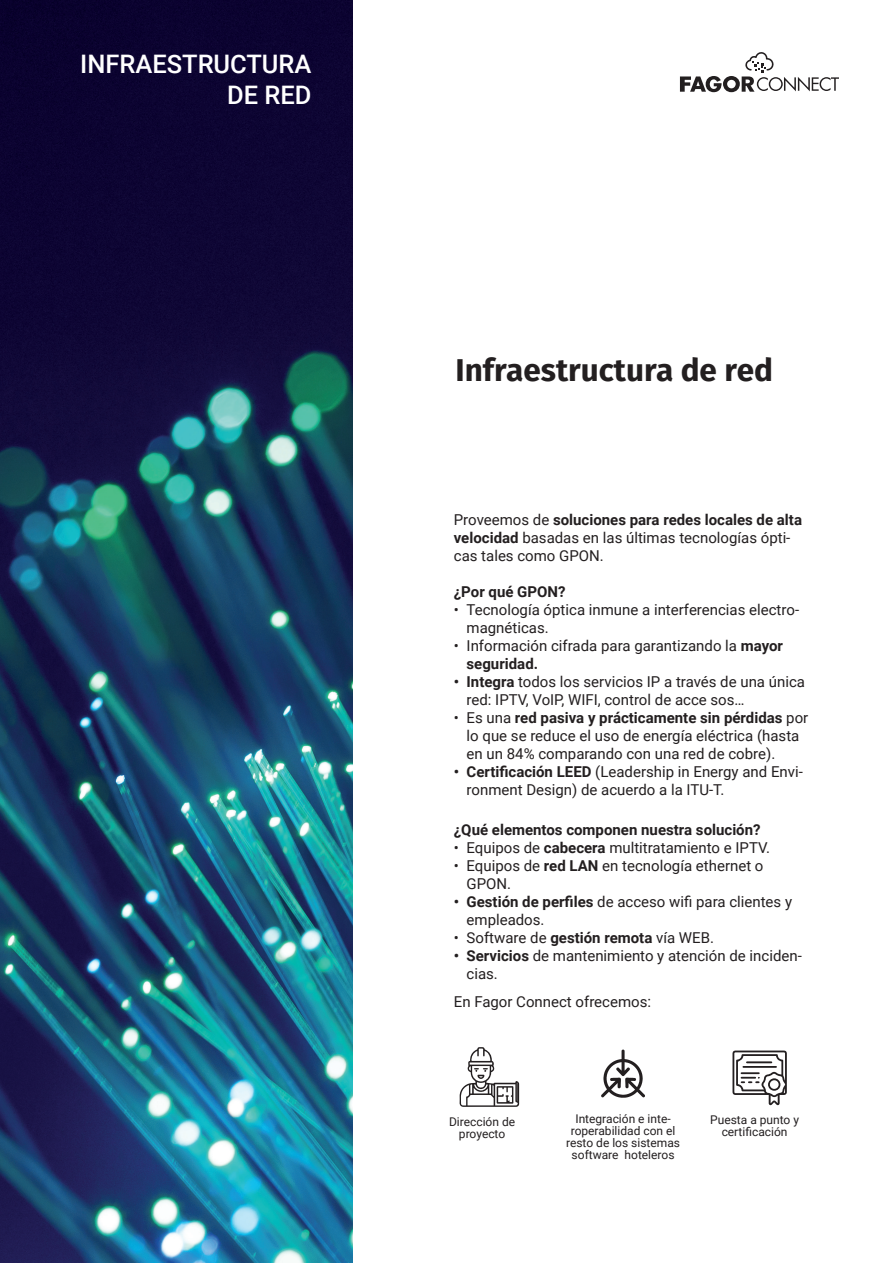
<style>
.page{position:relative;width:893px;height:1263px;background:#fff}
.page>*{position:absolute;margin:0;border:0;box-sizing:border-box;transform-origin:0 0}
.t1{font:700 31.5px "Fira Sans";color:#231f20}
.t2{font:500 25.5px/30.6px "Roboto";color:#fff;text-align:right}
.t3{font:15px/18px "Roboto";color:#231f20}
.t4{font:700 15px "Roboto";color:#231f20}
.t5{font:12px/12px "Roboto";color:#231f20;text-align:center}
.s1{font-weight:700}
</style>
<div class="page">
<img style="left:0;top:0;width:353px;height:1263px">
<svg style="left:601px;top:1049px;width:44px;height:49px"></svg>
<svg style="left:459px;top:1047px;width:60px;height:60px"></svg>
<svg style="left:732px;top:1050px;width:55px;height:55px"></svg>
<svg style="left:680px;top:52px;width:159px;height:40px"></svg>
<p class="t2" style="left:80px;top:48px;width:233px">INFRAESTRUCTURA<br>DE RED</p>
<p class="t1" style="left:455px;top:348px;width:319px">Infraestructura de red</p>
<p class="t3" style="left:454px;top:510px;width:350px">Proveemos de <span class="s1">soluciones para redes locales de alta velocidad</span> basadas en las últimas tecnologías ópti&shy;cas tales como GPON.</p>
<p class="t4" style="left:454px;top:581px;width:113px">¿Por qué GPON?</p>
<p class="t3" style="left:467px;top:600px;width:334px;text-indent:-13px">• Tecnología óptica inmune a interferencias electro&shy;magnéticas.</p>
<p class="t3" style="left:467px;top:636px;width:318px;text-indent:-13px">• Información cifrada para garantizando la <span class="s1">mayor seguridad.</span></p>
<p class="t3" style="left:467px;top:672px;width:340px;text-indent:-13px"><span class="s1">• Integra</span> todos los servicios IP a través de una única red: IPTV, VoIP, WIFI, control de acce sos…</p>
<p class="t3" style="left:467px;top:708px;width:343px;text-indent:-13px">• Es una <span class="s1">red pasiva y prácticamente sin pérdidas</span> por lo que se reduce el uso de energía eléctrica (hasta en un 84% comparando con una red de cobre).</p>
<p class="t3" style="left:467px;top:762px;width:338px;text-indent:-13px"><span class="s1">• Certificación LEED</span> (Leadership in Energy and Envi&shy;ronment Design) de acuerdo a la ITU-T.</p>
<p class="t4" style="left:454px;top:819px;width:308px">¿Qué elementos componen nuestra solución?</p>
<p class="t3" style="left:454px;top:838px;width:318px">• Equipos de <span class="s1">cabecera</span> multitratamiento e IPTV.</p>
<p class="t3" style="left:467px;top:856px;width:298px;text-indent:-13px">• Equipos de <span class="s1">red LAN</span> en tecnología ethernet o<br>GPON.</p>
<p class="t3" style="left:467px;top:892px;width:327px;text-indent:-13px"><span class="s1">• Gestión de perfiles</span> de acceso wifi para clientes y empleados.</p>
<p class="t3" style="left:454px;top:928px;width:262px">• Software de <span class="s1">gestión remota</span> vía WEB.</p>
<p class="t3" style="left:467px;top:946px;width:337px;text-indent:-13px"><span class="s1">• Servicios</span> de mantenimiento y atención de inciden&shy;cias.</p>
<p class="t3" style="left:454px;top:992px;width:199px">En Fagor Connect ofrecemos:</p>
<p class="t5" style="left:449px;top:1116px;width:68px">Dirección de proyecto</p>
<p class="t5" style="left:566px;top:1112px;width:115px">Integración e inte&shy;roperabilidad con el resto de los sistemas software hoteleros</p>
<p class="t5" style="left:710px;top:1113px;width:90px">Puesta a punto y certificación</p>
</div>
